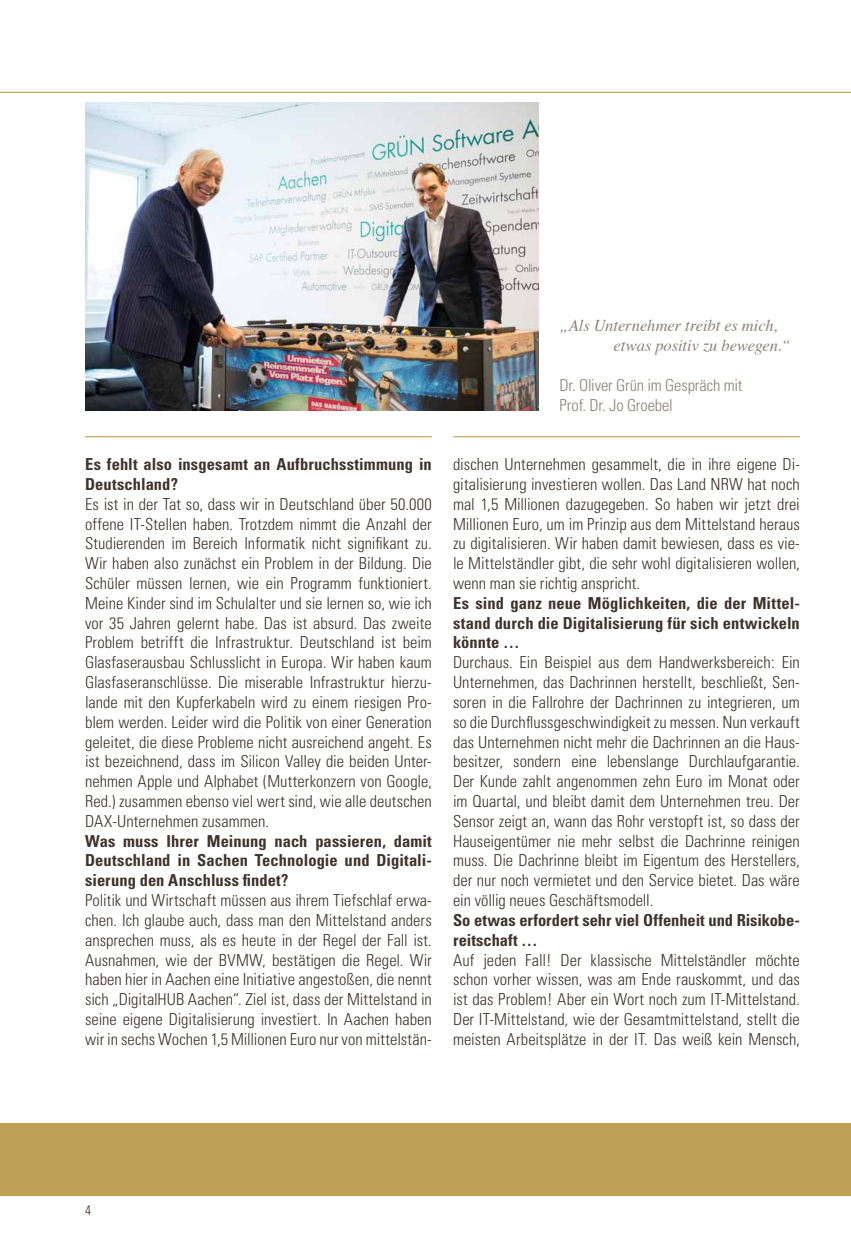
<style>
.page{position:relative;width:851px;height:1234px;background:#fff}
.page>*{position:absolute;margin:0;border:0;box-sizing:border-box;transform-origin:0 0}
.t1{font:300 condensed 16.5px/19.8px "Univers";color:#40332b;text-align:justify}
.t2{font:700 condensed 16.5px/19.8px "Univers";color:#40332b}
.t3{font:italic 16.5px/19.8px "Times";letter-spacing:-.005em;color:#8f8177}
.t4{font:300 condensed 16.5px/19.8px "Univers";letter-spacing:-.01em;color:#8f8177}
.t5{font:300 condensed 13.5px "Univers";color:#40332b}
</style>
<div class="page">
<hr style="left:85px;top:436px;width:347px;height:1px;background:#be9f56">
<hr style="left:453px;top:436px;width:346px;height:1px;background:#be9f56">
<div style="left:0;top:1123px;width:850px;height:72px;background:#be9f56"></div>
<hr style="left:0;top:92px;width:850px;height:1px;background:#be9f56">
<img style="left:85px;top:102px;width:453px;height:308px">
<p class="t2" style="left:85px;top:456px;width:348px">Es fehlt also insgesamt an Aufbruchsstimmung in<br>Deutschland?</p>
<p class="t1" style="left:85px;top:495px;width:348px">Es ist in der Tat so, dass wir in Deutschland über 50.000 offene IT-Stellen haben. Trotzdem nimmt die Anzahl der Studierenden im Bereich Informatik nicht signifikant zu.<br>Wir haben also zunächst ein Problem in der Bildung. Die Schüler müssen lernen, wie ein Programm funktioniert.<br>Meine Kinder sind im Schulalter und sie lernen so, wie ich vor 35 Jahren gelernt habe. Das ist absurd. Das zweite Problem betrifft die Infrastruktur. Deutschland ist beim Glasfaserausbau Schlusslicht in Europa. Wir haben kaum Glasfaseranschlüsse. Die miserable Infrastruktur hierzu&shy;lande mit den Kupferkabeln wird zu einem riesigen Pro&shy;blem werden. Leider wird die Politik von einer Generation geleitet, die diese Probleme nicht ausreichend angeht. Es ist bezeichnend, dass im Silicon Valley die beiden Unter&shy;nehmen Apple und Alphabet (Mutterkonzern von Google, Red.) zusammen ebenso viel wert sind, wie alle deutschen DAX-Unternehmen zusammen.</p>
<p class="t2" style="left:85px;top:832px;width:348px;text-align:justify">Was muss Ihrer Meinung nach passieren, damit Deutschland in Sachen Technologie und Digitali&shy;sierung den Anschluss findet?</p>
<p class="t1" style="left:85px;top:891px;width:348px">Politik und Wirtschaft müssen aus ihrem Tiefschlaf erwa&shy;chen. Ich glaube auch, dass man den Mittelstand anders ansprechen muss, als es heute in der Regel der Fall ist.<br>Ausnahmen, wie der BVMW, bestätigen die Regel. Wir haben hier in Aachen eine Initiative angestoßen, die nennt sich „DigitalHUB Aachen“. Ziel ist, dass der Mittelstand in seine eigene Digitalisierung investiert. In Aachen haben wir in sechs Wochen 1,5 Millionen Euro nur von mittelstän-</p>
<p class="t3" style="left:613px;top:317px;width:178px;text-indent:-54px">„Als Unternehmer treibt es mich, etwas positiv zu bewegen.“</p>
<p class="t4" style="left:559px;top:376px;width:184px">Dr. Oliver Grün im Gespräch mit<br>Prof. Dr. Jo Groebel</p>
<p class="t1" style="left:453px;top:455px;width:348px">dischen Unternehmen gesammelt, die in ihre eigene Di&shy;gitalisierung investieren wollen. Das Land NRW hat noch mal 1,5 Millionen dazugegeben. So haben wir jetzt drei Millionen Euro, um im Prinzip aus dem Mittelstand heraus zu digitalisieren. Wir haben damit bewiesen, dass es vie&shy;le Mittelständler gibt, die sehr wohl digitalisieren wollen, wenn man sie richtig anspricht.</p>
<p class="t2" style="left:453px;top:594px;width:348px;text-align:justify">Es sind ganz neue Möglichkeiten, die der Mittel&shy;stand durch die Digitalisierung für sich entwickeln könnte …</p>
<p class="t1" style="left:453px;top:653px;width:348px">Durchaus. Ein Beispiel aus dem Handwerksbereich: Ein Unternehmen, das Dachrinnen herstellt, beschließt, Sen&shy;soren in die Fallrohre der Dachrinnen zu integrieren, um so die Durchflussgeschwindigkeit zu messen. Nun verkauft das Unternehmen nicht mehr die Dachrinnen an die Haus&shy;besitzer, sondern eine lebenslange Durchlaufgarantie.<br>Der Kunde zahlt angenommen zehn Euro im Monat oder im Quartal, und bleibt damit dem Unternehmen treu. Der Sensor zeigt an, wann das Rohr verstopft ist, so dass der Hauseigentümer nie mehr selbst die Dachrinne reinigen muss. Die Dachrinne bleibt im Eigentum des Herstellers, der nur noch vermietet und den Service bietet. Das wäre ein völlig neues Geschäftsmodell.</p>
<p class="t2" style="left:453px;top:911px;width:348px">So etwas erfordert sehr viel Offenheit und Risikobe&shy;reitschaft …</p>
<p class="t1" style="left:453px;top:950px;width:348px">Auf jeden Fall! Der klassische Mittelständler möchte schon vorher wissen, was am Ende rauskommt, und das ist das Problem! Aber ein Wort noch zum IT-Mittelstand.<br>Der IT-Mittelstand, wie der Gesamtmittelstand, stellt die meisten Arbeitsplätze in der IT. Das weiß kein Mensch,</p>
<p class="t5" style="left:85px;top:1204px;width:7px">4</p>
</div>
